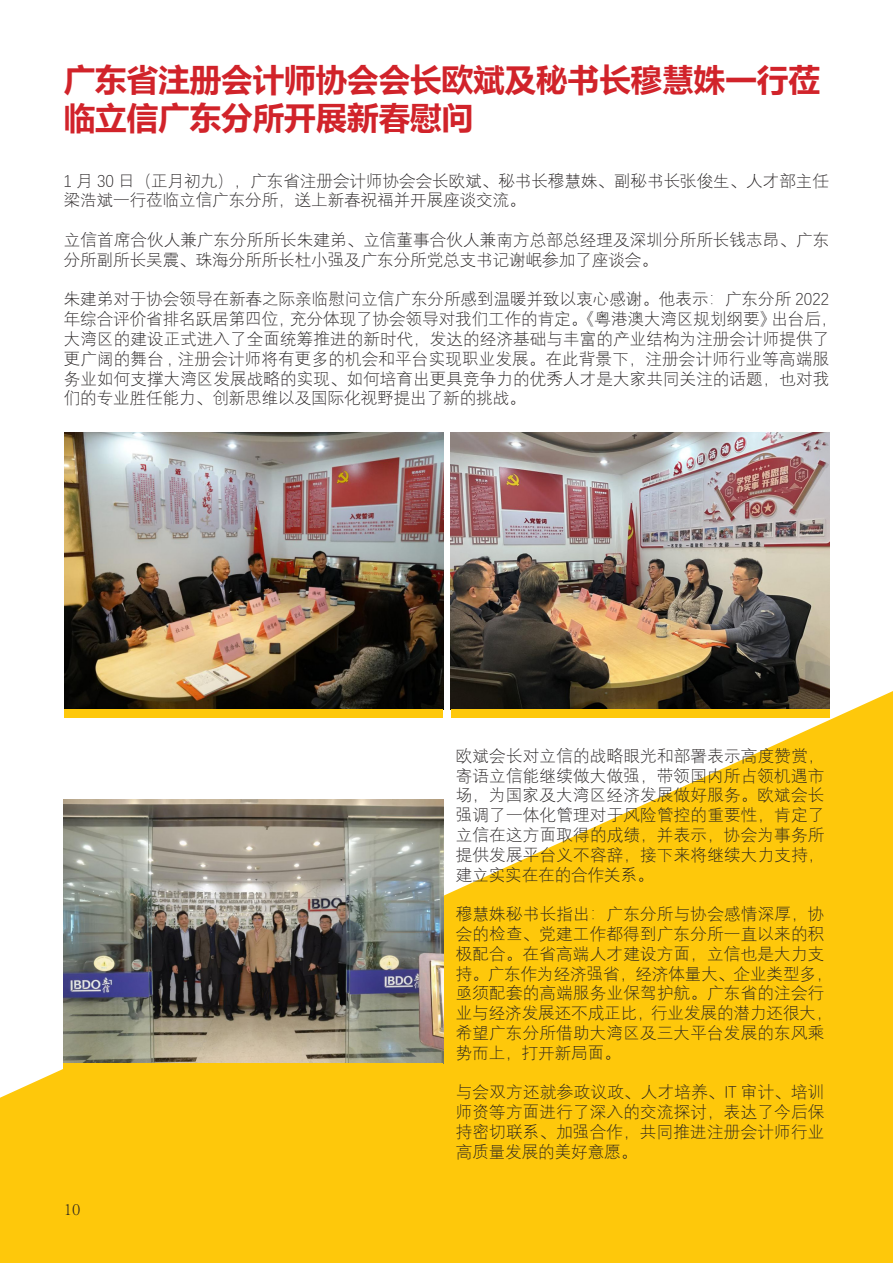
<style>
.page{position:relative;width:893px;height:1263px;background:#fff}
.page>*{position:absolute;margin:0;border:0;box-sizing:border-box;transform-origin:0 0}
.t1{font:700 31.5px/37.8px "Microsoft Ya Hei";color:#d1232a}
.t2{font:300 18px "Adobe Song Std";color:#231f20}
.t3{font:300 16.5px/19.8px "Deng Xian";letter-spacing:.01em;color:#231f20}
</style>
<div class="page">
<svg style="left:0;top:691px;width:893px;height:572px;fill:#fec80b"></svg>
<img style="left:65px;top:432px;width:378px;height:277px">
<img style="left:64px;top:799px;width:379px;height:264px">
<img style="left:451px;top:432px;width:378px;height:277px">
<div style="left:65px;top:709px;width:378px;height:9px;background:#fec80b"></div>
<div style="left:64px;top:1063px;width:379px;height:8px;background:#fec80b"></div>
<div style="left:451px;top:709px;width:378px;height:9px;background:#fec80b"></div>
<p class="t1" style="left:64px;top:59px;width:758px">广东省注册会计师协会会长欧斌及秘书长穆慧姝一行莅临立信广东分所开展新春慰问</p>
<p class="t3" style="left:64px;top:170px;width:767px">1 月 30 日（正月初九），广东省注册会计师协会会长欧斌、秘书长穆慧姝、副秘书长张俊生、人才部主任梁浩斌一行莅临立信广东分所，送上新春祝福并开展座谈交流。</p>
<p class="t3" style="left:64px;top:229px;width:767px">立信首席合伙人兼广东分所所长朱建弟、立信董事合伙人兼南方总部总经理及深圳分所所长钱志昂、广东分所副所长吴震、珠海分所所长杜小强及广东分所党总支书记谢岷参加了座谈会。</p>
<p class="t3" style="left:64px;top:289px;width:775px">朱建弟对于协会领导在新春之际亲临慰问立信广东分所感到温暖并致以衷心感谢。他表示：广东分所 2022年综合评价省排名跃居第四位，充分体现了协会领导对我们工作的肯定。《粤港澳大湾区规划纲要》出台后，大湾区的建设正式进入了全面统筹推进的新时代，发达的经济基础与丰富的产业结构为注册会计师提供了更广阔的舞台 , 注册会计师将有更多的机会和平台实现职业发展。在此背景下，注册会计师行业等高端服务业如何支撑大湾区发展战略的实现、如何培育出更具竞争力的优秀人才是大家共同关注的话题，也对我们的专业胜任能力、创新思维以及国际化视野提出了新的挑战。</p>
<p class="t2" style="left:64px;top:1199px;width:18px">10</p>
<p class="t3" style="left:456px;top:745px;width:370px;text-align:justify">欧斌会长对立信的战略眼光和部署表示高度赞赏，寄语立信能继续做大做强，带领国内所占领机遇市场，为国家及大湾区经济发展做好服务。欧斌会长强调了一体化管理对于风险管控的重要性，肯定了立信在这方面取得的成绩，并表示，协会为事务所提供发展平台义不容辞，接下来将继续大力支持，建立实实在在的合作关系。</p>
<p class="t3" style="left:456px;top:904px;width:378px">穆慧姝秘书长指出：广东分所与协会感情深厚，协会的检查、党建工作都得到广东分所一直以来的积极配合。在省高端人才建设方面，立信也是大力支持。广东作为经济强省，经济体量大、企业类型多，亟须配套的高端服务业保驾护航。广东省的注会行业与经济发展还不成正比，行业发展的潜力还很大，希望广东分所借助大湾区及三大平台发展的东风乘势而上，打开新局面。</p>
<p class="t3" style="left:456px;top:1082px;width:370px;text-align:justify">与会双方还就参政议政、人才培养、IT 审计、培训师资等方面进行了深入的交流探讨，表达了今后保持密切联系、加强合作，共同推进注册会计师行业高质量发展的美好意愿。</p>
</div>
